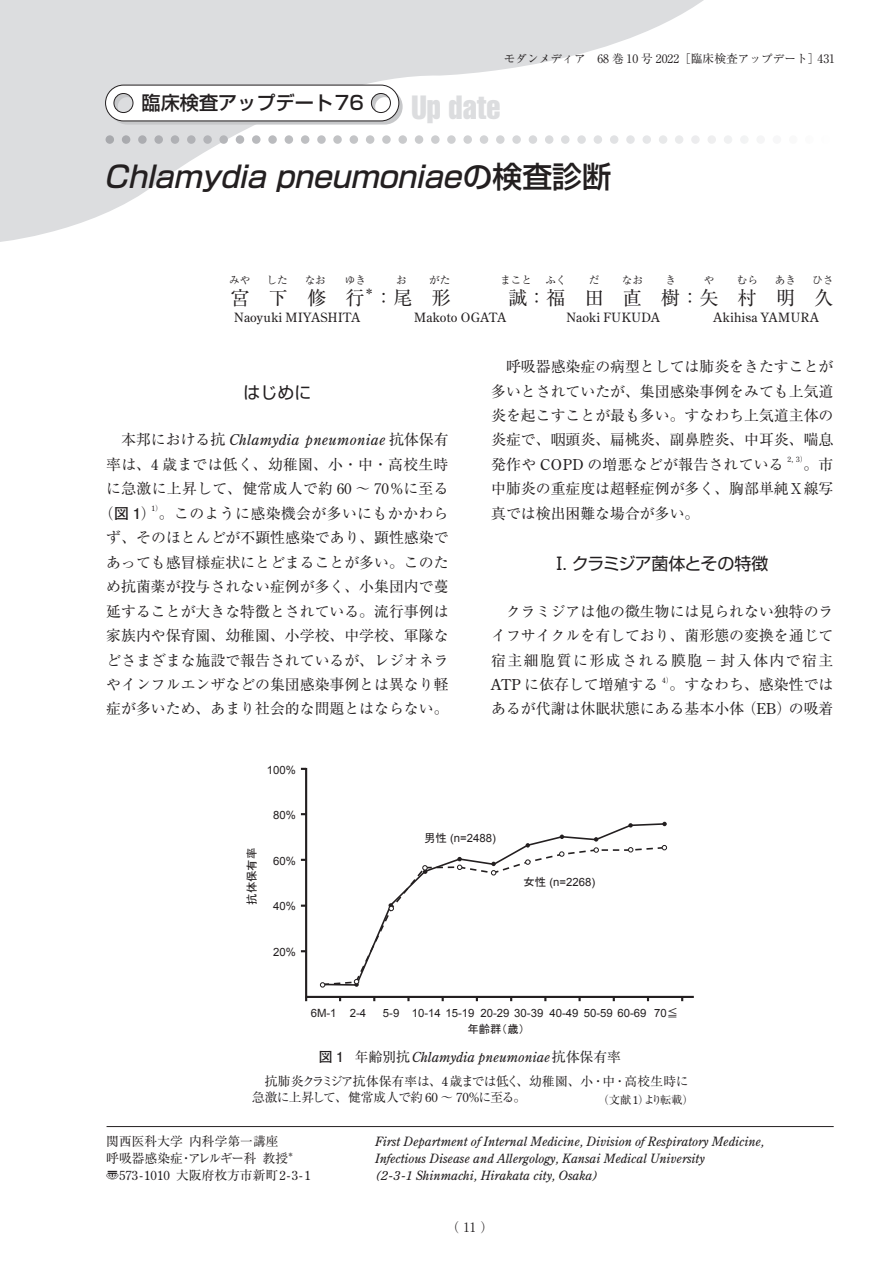
<style>
.page{position:relative;width:893px;height:1263px;background:#fff}
.page>*{position:absolute;margin:0;border:0;box-sizing:border-box;transform-origin:0 0}
.t1{font:extra-condensed 33px "Helvetica";color:#dcdddf}
.t2{font:500 29.7px "Shin Go Pro";color:#231f20}
.t3{font:19.2px "Ryumin Pro";color:#231f20}
.t4{font:500 19.2px "Shin Go Pro";color:#231f20}
.t5{font:16.95px "Shin Go Pro";letter-spacing:-.045em;color:#231f20}
.t6{font:16.95px "Shin Go Pro";letter-spacing:-.01em;color:#231f20}
.t7{font:14.85px/24.5px "Ryumin Pro";color:#231f20;text-align:justify}
.t8{font:14.85px/24.5px "Ryumin Pro";letter-spacing:.02em;color:#231f20;text-align:center}
.t9{font:italic 14.85px "Century Old Style Std";letter-spacing:.02em;color:#231f20}
.t10{font:italic 13.8px "Century Old Style Std";color:#231f20}
.t11{font:italic 12.75px/17px "Century Old Style Std";color:#231f20}
.t12{font:12.75px "Century Old Style Std";letter-spacing:.025em;color:#231f20}
.t13{font:12.75px/16.5px "Ryumin Pro";letter-spacing:-.045em;color:#231f20}
.t14{font:12.75px/17px "Ryumin Pro";color:#231f20}
.t15{font:11.7px "Ryumin Pro";color:#231f20}
.t16{font:11.4px "Arial";color:#231f20}
.t17{font:11.4px "MS P Gothic";color:#231f20}
.t18{font:11.1px "Ryumin Pro";letter-spacing:-.095em;color:#231f20}
.t19{font:10.65px "Ryumin Pro";color:#231f20}
.t20{font:9.6px "Ryumin Pro";color:#231f20}
.t21{font:7.5px "Century Old Style Std";color:#231f20}
.t22{font:6.45px "Ryumin Pro";color:#231f20}
.s1{font-family:"Ryumin Pro";font-style:normal}
.s2{font-family:"Century Old Style Std"}
.s3{font-family:"Futo Go B101 Pro";font-weight:700}
.s4{font-family:"Ryumin Pro"}
.s5{font-family:"MS P Gothic"}
.s6{font-family:"MS Gothic"}
.s7{font-family:"Futo Go B101 Pro";font-weight:700;font-style:normal}
</style>
<div class="page">
<svg style="left:0;top:0;width:704px;height:242px"></svg>
<svg style="left:431px;top:135px;width:328px;height:9px"></svg>
<svg style="left:105px;top:85px;width:298px;height:40px"></svg>
<hr style="left:107px;top:1126px;width:727px;height:1px;background:#231f20">
<svg style="left:304px;top:767px;width:390px;height:232px"></svg>
<svg style="left:301px;top:904px;width:5px;height:3px"></svg>
<svg style="left:407px;top:997px;width:3px;height:4px"></svg>
<svg style="left:578px;top:997px;width:3px;height:4px"></svg>
<svg style="left:320px;top:822px;width:346px;height:160px"></svg>
<svg style="left:321px;top:846px;width:345px;height:140px"></svg>
<svg style="left:526px;top:843px;width:4px;height:4px"></svg>
<svg style="left:560px;top:834px;width:4px;height:5px"></svg>
<svg style="left:594px;top:837px;width:4px;height:4px"></svg>
<svg style="left:628px;top:823px;width:5px;height:4px"></svg>
<svg style="left:662px;top:822px;width:5px;height:4px"></svg>
<svg style="left:320px;top:982px;width:5px;height:5px"></svg>
<svg style="left:354px;top:979px;width:5px;height:8px"></svg>
<svg style="left:388px;top:903px;width:6px;height:8px"></svg>
<svg style="left:422px;top:865px;width:6px;height:9px"></svg>
<svg style="left:457px;top:857px;width:5px;height:13px"></svg>
<svg style="left:491px;top:862px;width:5px;height:13px"></svg>
<svg style="left:525px;top:859px;width:5px;height:6px"></svg>
<svg style="left:559px;top:851px;width:5px;height:6px"></svg>
<svg style="left:594px;top:847px;width:5px;height:6px"></svg>
<svg style="left:628px;top:847px;width:5px;height:5px"></svg>
<svg style="left:662px;top:845px;width:5px;height:5px"></svg>
<p class="t15" style="left:504px;top:49px;width:333px">モダンメディア　68 巻 10 号 2022［臨床検査アップデート］431</p>
<p class="t4" style="left:142px;top:87px;width:224px">臨床検査アップデート76</p>
<h1 class="t1" style="left:412px;top:86px;width:90px">Up date</h1>
<h2 class="t2" style="left:106px;top:153px;width:508px">Chlamydia pneumoniaeの検査診断</h2>
<p class="t19" style="left:229px;top:272px;width:23px">みや</p>
<p class="t3" style="left:231px;top:282px;width:21px">宮</p>
<p class="t19" style="left:266px;top:272px;width:23px">した</p>
<p class="t3" style="left:269px;top:282px;width:21px">下</p>
<p class="t19" style="left:305px;top:272px;width:23px">なお</p>
<p class="t3" style="left:307px;top:282px;width:21px">修</p>
<p class="t19" style="left:345px;top:272px;width:23px">ゆき</p>
<p class="t19" style="left:396px;top:272px;width:12px">お</p>
<p class="t19" style="left:429px;top:272px;width:23px">がた</p>
<p class="t19" style="left:500px;top:272px;width:33px">まこと</p>
<p class="t19" style="left:545px;top:272px;width:23px">ふく</p>
<p class="t3" style="left:345px;top:282px;width:21px">行</p>
<p class="t20" style="left:365px;top:284px;width:11px">＊</p>
<p class="t3" style="left:374px;top:282px;width:40px">：尾</p>
<p class="t3" style="left:432px;top:282px;width:135px">形　　　誠：福</p>
<p class="t19" style="left:589px;top:272px;width:12px">だ</p>
<p class="t3" style="left:585px;top:282px;width:21px">田</p>
<p class="t19" style="left:622px;top:272px;width:23px">なお</p>
<p class="t3" style="left:623px;top:282px;width:21px">直</p>
<p class="t19" style="left:665px;top:272px;width:12px">き</p>
<p class="t19" style="left:704px;top:272px;width:12px">や</p>
<p class="t3" style="left:661px;top:282px;width:59px">樹：矢</p>
<p class="t19" style="left:737px;top:272px;width:23px">むら</p>
<p class="t3" style="left:738px;top:282px;width:21px">村</p>
<p class="t19" style="left:775px;top:272px;width:23px">あき</p>
<p class="t3" style="left:776px;top:282px;width:21px">明</p>
<p class="t19" style="left:812px;top:272px;width:23px">ひさ</p>
<p class="t3" style="left:814px;top:282px;width:21px">久</p>
<p class="t12" style="left:234px;top:309px;width:127px">Naoyuki MIYASHITA</p>
<p class="t12" style="left:414px;top:309px;width:93px">Makoto OGATA</p>
<p class="t12" style="left:566px;top:309px;width:94px">Naoki FUKUDA</p>
<p class="t12" style="left:714px;top:309px;width:106px">Akihisa YAMURA</p>
<p class="t6" style="left:243px;top:378px;width:70px">はじめに</p>
<p class="t9" style="left:106px;top:431px;width:344px"><span class="s1">　本邦における抗</span> Chlamydia pneumoniae <span class="s1">抗体保有</span></p>
<p class="t8" style="left:99px;top:451px;width:351px">率は、<span class="s2">4</span> 歳までは低く、幼稚園、小・中・高校生時に急激に上昇して、健常成人で約 <span class="s2">60</span> ～ <span class="s2">70</span>％に至る（<span class="s3">図 1</span>）。このように感染機会が多いにもかかわら</p>
<p class="t21" style="left:151px;top:504px;width:13px">1<span class="s4">）</span></p>
<p class="t7" style="left:106px;top:524px;width:344px">ず、そのほとんどが不顕性感染であり、顕性感染であっても感冒様症状にとどまることが多い。このため抗菌薬が投与されない症例が多く、小集団内で蔓延することが大きな特徴とされている。流行事例は家族内や保育園、幼稚園、小学校、中学校、軍隊などさまざまな施設で報告されているが、レジオネラやインフルエンザなどの集団感染事例とは異なり軽症が多いため、あまり社会的な問題とはならない。</p>
<p class="t16" style="left:267px;top:763px;width:31px">100%</p>
<p class="t16" style="left:273px;top:807px;width:24px">80%</p>
<p class="t7" style="left:491px;top:353px;width:344px">　呼吸器感染症の病型としては肺炎をきたすことが多いとされていたが、集団感染事例をみても上気道炎を起こすことが最も多い。すなわち上気道主体の炎症で、咽頭炎、扁桃炎、副鼻腔炎、中耳炎、喘息発作や <span class="s2">COPD</span> の増悪などが報告されている</p>
<p class="t21" style="left:788px;top:455px;width:21px">2, 3<span class="s4">）</span></p>
<p class="t7" style="left:491px;top:451px;width:344px;text-indent:312px">。市中肺炎の重症度は超軽症例が多く、胸部単純Ｘ線写真では検出困難な場合が多い。</p>
<p class="t5" style="left:551px;top:550px;width:219px">Ⅰ．クラミジア菌体とその特徴</p>
<p class="t7" style="left:491px;top:598px;width:344px">　クラミジアは他の微生物には見られない独特のライフサイクルを有しており、菌形態の変換を通じて宿主細胞質に形成される膜胞－封入体内で宿主<span class="s2">ATP</span> に依存して増殖する</p>
<p class="t21" style="left:662px;top:675px;width:13px">4<span class="s4">）</span></p>
<p class="t7" style="left:491px;top:671px;width:344px;text-align:right">。すなわち、感染性では<br>あるが代謝は休眠状態にある基本小体（<span class="s2">EB</span>）の吸着</p>
<p class="t17" style="left:246px;top:905px;width:58px;rotate:-90deg">抗体保有率</p>
<p class="t16" style="left:273px;top:853px;width:24px">60%</p>
<p class="t16" style="left:273px;top:899px;width:24px">40%</p>
<p class="t16" style="left:273px;top:944px;width:24px">20%</p>
<p class="t16" style="left:424px;top:831px;width:73px"><span class="s5">男性</span> (n=2488)</p>
<p class="t16" style="left:523px;top:875px;width:73px"><span class="s5">女性</span> (n=2268)</p>
<p class="t16" style="left:311px;top:1006px;width:57px">6M-1 2-4</p>
<p class="t16" style="left:383px;top:1006px;width:297px">5-9 10-14 15-19 20-29 30-39 40-49 50-59 60-69 70<span class="s6">≦</span></p>
<p class="t17" style="left:467px;top:1023px;width:58px">年齢群（歳）</p>
<p class="t10" style="left:319px;top:1049px;width:304px"><span class="s7">図 1</span> <span class="s1">年齢別抗</span>Chlamydia pneumoniae<span class="s1">抗体保有率</span></p>
<p class="t13" style="left:252px;top:1072px;width:438px">　抗肺炎クラミジア抗体保有率は、<span class="s2">4</span> 歳までは低く、幼稚園、小・中・高校生時に急激に上昇して、健常成人で約 <span class="s2">60</span> ～ <span class="s2">70</span>％に至る。</p>
<p class="t18" style="left:598px;top:1091px;width:97px">（文献<span class="s2">1</span>）より転載）</p>
<p class="t14" style="left:106px;top:1132px;width:184px">関西医科大学 内科学第一講座呼吸器感染症・アレルギー科 教授</p>
<p class="t22" style="left:287px;top:1149px;width:8px">＊</p>
<p class="t12" style="left:106px;top:1167px;width:206px"><span class="s4">〠</span>573 -1010 <span class="s4">大阪府枚方市新町</span>2- 3- 1</p>
<p class="t11" style="left:375px;top:1132px;width:391px">First Department of Internal Medicine, Division of Respiratory Medicine,<br>Infectious Disease and Allergology, Kansai Medical University<br>(2-3-1 Shinmachi, Hirakata city, Osaka)</p>
<p class="t14" style="left:446px;top:1217px;width:48px">（ 11 ）</p>
</div>
